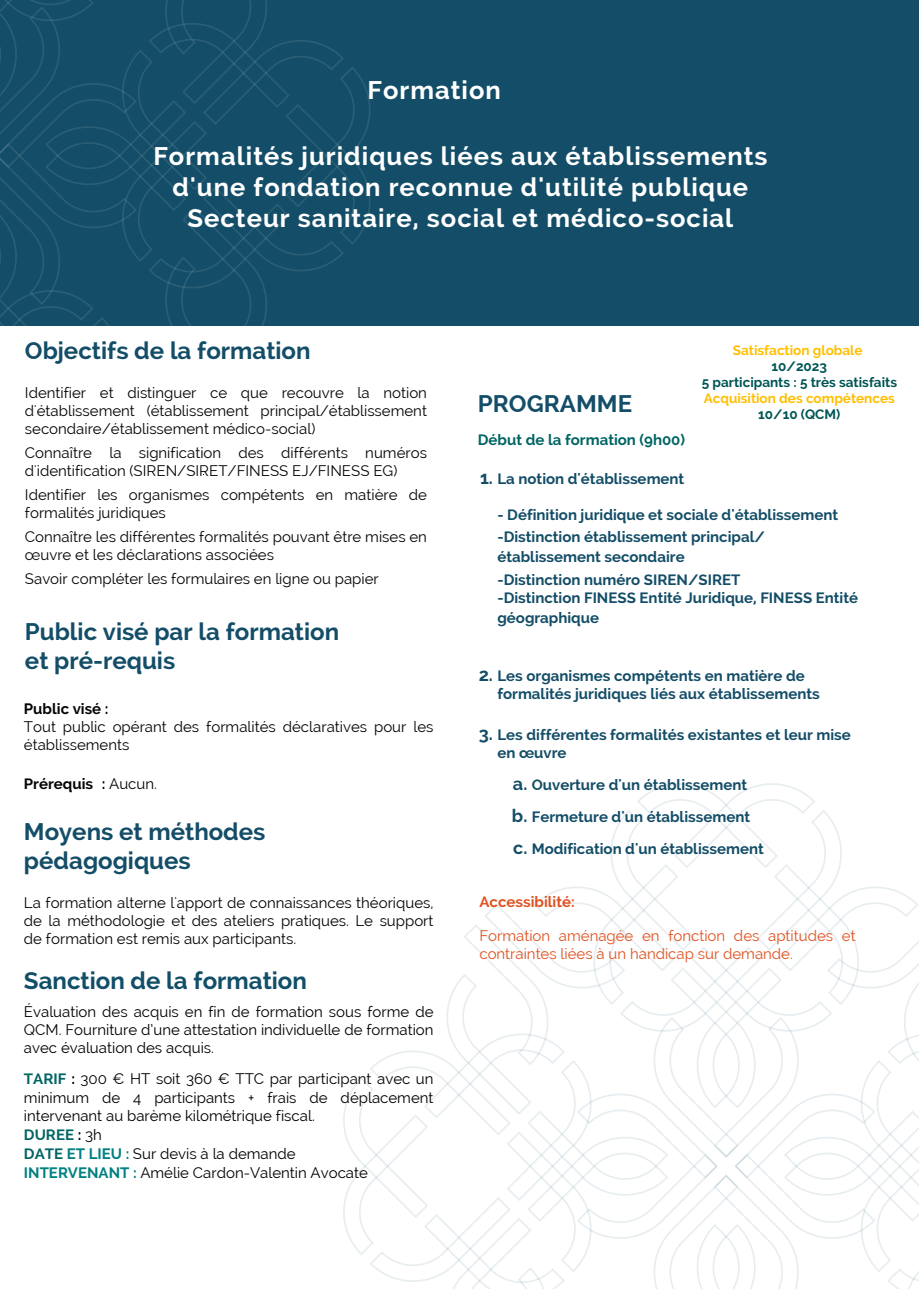
<style>
.page{position:relative;width:919px;height:1289px;background:#fff}
.page>*{position:absolute;margin:0;border:0;box-sizing:border-box;transform-origin:0 0}
.t1{font:700 25.5px/30.6px "Raleway";letter-spacing:.04em;color:#fff;text-align:center}
.t2{font:700 24px/28.8px "Raleway";color:#134d67}
.t3{font:700 24px "Raleway";color:#114e68}
.t4{font:15px/18px "Raleway";color:#040503}
.t5{font:700 15px/22.6px "Raleway";color:#134d67}
.t6{font:15px/18.8px "Raleway";color:#000;text-align:justify}
.t7{font:15px/18px "Raleway";color:#e05322}
.t8{font:700 15px "Raleway";color:#040503}
.t9{font:700 15px "Raleway";color:#006564}
.t10{font:700 15px "Raleway";color:#e05322}
.t11{font:700 13.5px/16.2px "Raleway";color:#055;text-align:center}
.t12{font:700 13.5px "Raleway";color:#ffbf00}
.s1{font-weight:400}
.s2{font-weight:700;color:#006564}
.s3{font-weight:700}
.s4{font-weight:700;color:#008080}
.s5{font-size:18px}
</style>
<div class="page">
<div style="left:0;top:0;width:918px;height:325px;background:#134d67"></div>
<svg style="left:0;top:0;width:370px;height:475px"></svg>
<svg style="left:343px;top:783px;width:575px;height:505px"></svg>
<h1 class="t1" style="left:367px;top:74px;width:135px">Formation</h1>
<h1 class="t1" style="left:153px;top:141px;width:615px">Formalités juridiques liées aux établissements d'une fondation reconnue d'utilité publique<br>Secteur sanitaire, social et médico-social</h1>
<h2 class="t2" style="left:25px;top:336px;width:287px">Objectifs de la formation</h2>
<p class="t4" style="left:25px;top:383px;width:403px;text-align:justify">Identifier et distinguer ce que recouvre la notion d'établissement (établissement principal/établissement secondaire/établissement médico-social)</p>
<p class="t4" style="left:25px;top:443px;width:403px">Connaître la signification des différents numéros d'identification (SIREN/SIRET/FINESS EJ/FINESS EG)</p>
<p class="t4" style="left:25px;top:485px;width:403px">Identifier les organismes compétents en matière de formalités juridiques</p>
<p class="t4" style="left:25px;top:527px;width:403px">Connaître les différentes formalités pouvant être mises en œuvre et les déclarations associées</p>
<p class="t4" style="left:25px;top:569px;width:355px">Savoir compléter les formulaires en ligne ou papier</p>
<h2 class="t2" style="left:25px;top:617px;width:316px">Public visé par la formation et pré-requis</h2>
<p class="t8" style="left:24px;top:699px;width:86px">Public visé :</p>
<p class="t4" style="left:24px;top:717px;width:411px">Tout public opérant des formalités déclaratives pour les établissements</p>
<p class="t8" style="left:24px;top:774px;width:134px">Prérequis : <span class="s1">Aucun.</span></p>
<h2 class="t2" style="left:24px;top:817px;width:243px">Moyens et méthodes pédagogiques</h2>
<p class="t4" style="left:24px;top:893px;width:411px;text-align:justify">La formation alterne l'apport de connaissances théoriques, de la méthodologie et des ateliers pratiques. Le support de formation est remis aux participants.</p>
<h2 class="t3" style="left:24px;top:966px;width:284px">Sanction de la formation</h2>
<p class="t6" style="left:24px;top:1002px;width:411px;line-height:18px">Évaluation des acquis en fin de formation sous forme de QCM. Fourniture d’une attestation individuelle de formation avec évaluation des acquis.</p>
<p class="t6" style="left:24px;top:1069px;width:411px;text-align:left"><span class="s2">TARIF</span> <span class="s3">:</span> 300 € HT soit 360 € TTC par participant avec un minimum de 4 participants + frais de déplacement intervenant au barème kilométrique fiscal.<br><span class="s2">DUREE</span> <span class="s3">:</span> 3h<br><span class="s2">DATE</span> <span class="s4">ET LIEU :</span> Sur devis à la demande<br><span class="s4">INTERVENANT :</span> Amélie Cardon-Valentin Avocate</p>
<p class="t12" style="left:732px;top:342px;width:131px">Satisfaction globale</p>
<p class="t11" style="left:701px;top:358px;width:197px">10/2023<br>5 participants : 5 très satisfaits</p>
<p class="t12" style="left:703px;top:391px;width:192px">Acquisition des compétences</p>
<p class="t11" style="left:758px;top:406px;width:84px">10/10 (QCM)</p>
<h2 class="t2" style="left:478px;top:389px;width:156px">PROGRAMME</h2>
<p class="t9" style="left:478px;top:431px;width:209px">Début de la formation (9h00)</p>
<p class="t5" style="left:480px;top:467px;width:206px"><span class="s5">1.</span> La notion d'établissement</p>
<p class="t5" style="left:497px;top:503px;width:342px">- Définition juridique et sociale d'établissement -Distinction établissement principal/</p>
<p class="t5" style="left:497px;top:546px;width:245px">établissement secondaire -Distinction numéro SIREN/SIRET</p>
<p class="t5" style="left:497px;top:587px;width:362px;line-height:20.2px">-Distinction FINESS Entité Juridique, FINESS Entité géographique</p>
<p class="t5" style="left:497px;top:666px;width:324px;line-height:18px;text-indent:-19px"><span class="s5">2.</span> Les organismes compétents en matière de formalités juridiques liés aux établissements</p>
<p class="t5" style="left:497px;top:726px;width:355px;line-height:18px;text-indent:-19px"><span class="s5">3.</span> Les différentes formalités existantes et leur mise en œuvre</p>
<p class="t5" style="left:512px;top:769px;width:253px;line-height:32.1px"><span class="s5">a.</span> Ouverture d'un établissement <span class="s5">b.</span> Fermeture d'un établissement <span class="s5">c.</span> Modification d'un établissement</p>
<p class="t10" style="left:479px;top:892px;width:97px">Accessibilité:</p>
<p class="t7" style="left:479px;top:926px;width:378px">Formation aménagée en fonction des aptitudes et contraintes liées à un handicap sur demande.</p>
</div>
